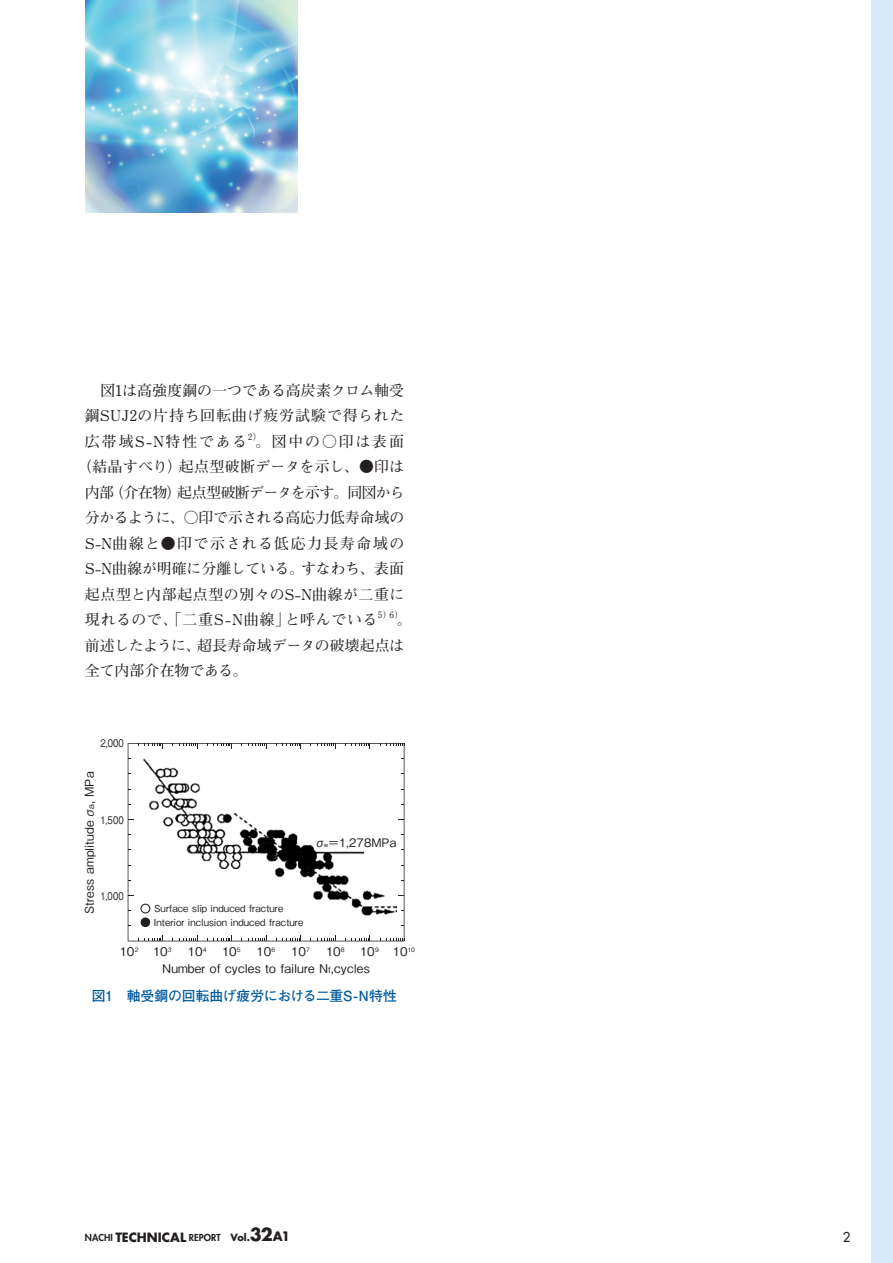
<style>
.page{position:relative;width:893px;height:1263px;background:#fff}
.page>*{position:absolute;margin:0;border:0;box-sizing:border-box;transform-origin:0 0}
.本文{font:700 14.85px/25.5px "Futo Min A101 Pro";letter-spacing:.01em;color:#231f20;text-align:justify}
.本文-2{font:700 14.85px "Futo Min A101 Pro";letter-spacing:-.035em;color:#231f20}
.本文-3{font:700 14.85px "Futo Min A101 Pro";letter-spacing:-.01em;color:#231f20}
.本文-4{font:700 14.85px "Futo Min A101 Pro";letter-spacing:-.015em;color:#231f20}
.本文-5{font:700 14.85px "Futo Min A101 Pro";letter-spacing:.04em;color:#231f20}
.本文-6{font:700 14.85px "Futo Min A101 Pro";letter-spacing:.1em;color:#231f20}
.本文-7{font:700 14.85px "Futo Min A101 Pro";letter-spacing:.05em;color:#231f20}
.t1{font:700 13.8px "Futo Go B101 Pro";letter-spacing:-.02em;color:#015a9d}
.t2{font:13.35px "Futura";color:#231f20}
.本文-8{font:500 12px "Gothic BBB Pro";letter-spacing:.005em;color:#231f20}
.本文-9{font:500 11.7px "Gothic BBB Pro";letter-spacing:.005em;color:#231f20}
.本文-10{font:500 10.5px "Gothic BBB Pro";letter-spacing:.01em;color:#231f20;scale:.8 1}
.本文-11{font:500 9.6px "Gothic BBB Pro";letter-spacing:.01em;color:#231f20}
.t3{font:800 9.45px "Futura";letter-spacing:.005em;color:#231f20}
.本文-12{font:700 8.7px "Futo Min A101 Pro";color:#231f20}
.s1{font-size:8.4px}
.s2{font-size:5.85px}
.s3{font-weight:700;font-size:12.45px}
.s4{font-weight:700;font-size:9.75px}
.s5{font-weight:700;font-size:17.55px}
.s6{font-weight:700;font-size:12.6px}
</style>
<div class="page">
<div style="left:872px;top:0;width:21px;height:1263px;background:#d6ecf9"></div>
<img style="left:85px;top:0;width:213px;height:213px">
<svg style="left:128px;top:743px;width:276px;height:198px"></svg>
<svg style="left:140px;top:904px;width:10px;height:23px"></svg>
<p class="本文" style="left:85px;top:376px;width:321px">　図1は高強度鋼の一つである高炭素クロム軸受鋼SUJ2の片持ち回転曲げ疲労試験で得られた広帯域S-N特性である</p>
<p class="本文-12" style="left:248px;top:429px;width:16px">2）</p>
<p class="本文" style="left:256px;top:427px;width:150px">。図中の○印は表面</p>
<p class="本文" style="left:77px;top:452px;width:329px">（結晶すべり）起点型破断データを示し、●印は</p>
<p class="本文-2" style="left:85px;top:481px;width:321px">内部（介在物）起点型破断データを示す。同図から</p>
<p class="本文-4" style="left:85px;top:506px;width:321px">分かるように、○印で示される高応力低寿命域の</p>
<p class="本文-6" style="left:85px;top:532px;width:321px">S-N曲線と●印で示される低応力長寿命域の</p>
<p class="本文-3" style="left:85px;top:557px;width:321px">S-N曲線が明確に分離している。すなわち、表面</p>
<p class="本文-5" style="left:85px;top:583px;width:321px">起点型と内部起点型の別々のS-N曲線が二重に</p>
<p class="本文-7" style="left:85px;top:608px;width:294px">現れるので、「二重S-N曲線」と呼んでいる</p>
<p class="本文-12" style="left:378px;top:608px;width:27px">5）6）</p>
<p class="本文" style="left:85px;top:605px;width:328px;text-align:left;text-indent:312px">。前述したように、超長寿命域データの破壊起点は全て内部介在物である。</p>
<p class="本文-10" style="left:100px;top:735px;width:31px">2,000</p>
<p class="本文-8" style="left:80px;top:914px;width:144px;rotate:-90deg">Stress amplitude σ<span class="s1">a</span>, MPa</p>
<p class="本文-10" style="left:100px;top:811px;width:30px">1,500</p>
<p class="本文-10" style="left:100px;top:888px;width:30px">1,000</p>
<p class="本文-8" style="left:120px;top:942px;width:20px">10<sup>2</sup></p>
<p class="本文-9" style="left:314px;top:833px;width:84px">σ<span class="s2">w</span>＝1,278MPa</p>
<p class="本文-11" style="left:154px;top:901px;width:131px">Surface slip induced fracture</p>
<p class="本文-11" style="left:154px;top:914px;width:151px">Interior inclusion induced fracture</p>
<p class="本文-8" style="left:153px;top:942px;width:20px">10<sup>3</sup></p>
<p class="本文-8" style="left:188px;top:942px;width:20px">10<sup>4</sup></p>
<p class="本文-8" style="left:222px;top:942px;width:20px">10<sup>5</sup></p>
<p class="本文-8" style="left:257px;top:942px;width:20px">10<sup>6</sup></p>
<p class="本文-8" style="left:291px;top:942px;width:20px">10<sup>7</sup></p>
<p class="本文-8" style="left:326px;top:942px;width:20px">10<sup>8</sup></p>
<p class="本文-8" style="left:393px;top:942px;width:24px">10<sup>10</sup></p>
<p class="本文-8" style="left:360px;top:942px;width:20px">10<sup>9</sup></p>
<p class="本文-8" style="left:162px;top:959px;width:209px">Number of cycles to failure N<span class="s1">f</span>,cycles</p>
<p class="t1" style="left:92px;top:985px;width:307px">図1　軸受鋼の回転曲げ疲労における二重S-N特性</p>
<p class="t3" style="left:85px;top:1231px;width:207px">NACHI <span class="s3">TECHNICAL</span> REPORT <span class="s4">Vol.</span><span class="s5">32</span><span class="s6">A1</span></p>
<p class="t2" style="left:843px;top:1229px;width:9px">2</p>
</div>
